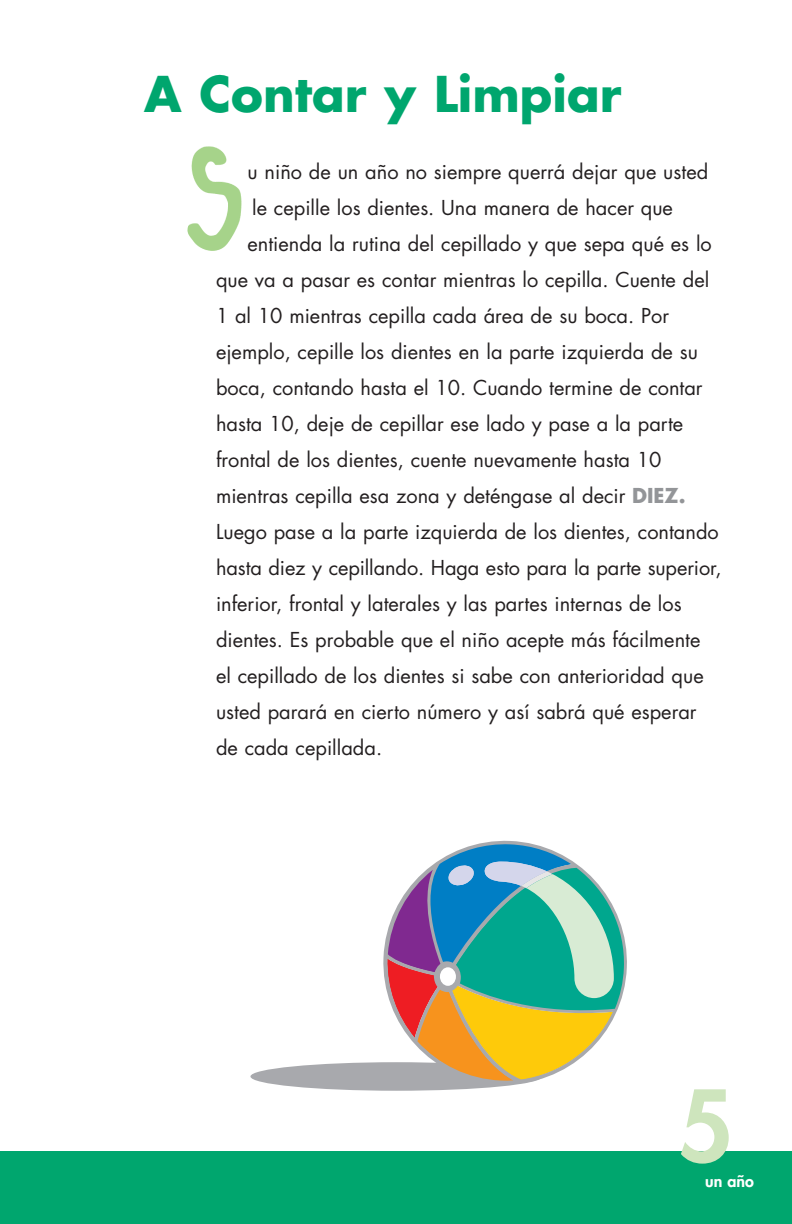
<style>
.page{position:relative;width:792px;height:1224px;background:#fff}
.page>*{position:absolute;margin:0;border:0;box-sizing:border-box;transform-origin:0 0}
.t1{font:800 96px "Futura";color:#cee5bd}
.t2{font:700 48px "Futura";color:#00a66e}
.t3{font:20px "Futura";color:#231f20}
.t4{font:800 16px "Futura";color:#fff}
.s1{font-weight:700;color:#939598}
</style>
<div class="page">
<div style="left:0;top:1152px;width:792px;height:72px;background:#00a66e"></div>
<img style="left:187px;top:146px;width:55px;height:105px">
<div style="left:250px;top:1062px;width:292px;height:29px;background:#a8a9ad;border-radius:50%"></div>
<svg style="left:386px;top:842px;width:241px;height:240px"></svg>
<h2 class="t2" style="left:144px;top:72px;width:479px">A Contar y Limpiar</h2>
<p class="t3" style="left:248px;top:162px;width:462px">u niño de un año no siempre querrá dejar que usted</p>
<p class="t3" style="left:252px;top:198px;width:422px">le cepille los dientes. Una manera de hacer que</p>
<p class="t3" style="left:247px;top:234px;width:466px">entienda la rutina del cepillado y que sepa qué es lo</p>
<p class="t3" style="left:216px;top:270px;width:495px">que va a pasar es contar mientras lo cepilla. Cuente del</p>
<p class="t3" style="left:216px;top:306px;width:455px">1 al 10 mientras cepilla cada área de su boca. Por</p>
<p class="t3" style="left:216px;top:342px;width:483px">ejemplo, cepille los dientes en la parte izquierda de su</p>
<p class="t3" style="left:216px;top:378px;width:488px">boca, contando hasta el 10. Cuando termine de contar</p>
<p class="t3" style="left:216px;top:414px;width:469px">hasta 10, deje de cepillar ese lado y pase a la parte</p>
<p class="t3" style="left:216px;top:450px;width:447px">frontal de los dientes, cuente nuevamente hasta 10</p>
<p class="t3" style="left:216px;top:486px;width:471px">mientras cepilla esa zona y deténgase al decir <span class="s1">DIEZ.</span></p>
<p class="t3" style="left:216px;top:522px;width:504px">Luego pase a la parte izquierda de los dientes, contando</p>
<p class="t3" style="left:216px;top:558px;width:507px">hasta diez y cepillando. Haga esto para la parte superior,</p>
<p class="t3" style="left:216px;top:594px;width:467px">inferior, frontal y laterales y las partes internas de los</p>
<p class="t3" style="left:216px;top:630px;width:486px">dientes. Es probable que el niño acepte más fácilmente</p>
<p class="t3" style="left:216px;top:666px;width:489px">el cepillado de los dientes si sabe con anterioridad que</p>
<p class="t3" style="left:216px;top:702px;width:482px">usted parará en cierto número y así sabrá qué esperar</p>
<p class="t3" style="left:216px;top:738px;width:168px">de cada cepillada.</p>
<h1 class="t1" style="left:678px;top:1080px;width:57px">5</h1>
<p class="t4" style="left:705px;top:1174px;width:50px">un año</p>
</div>
